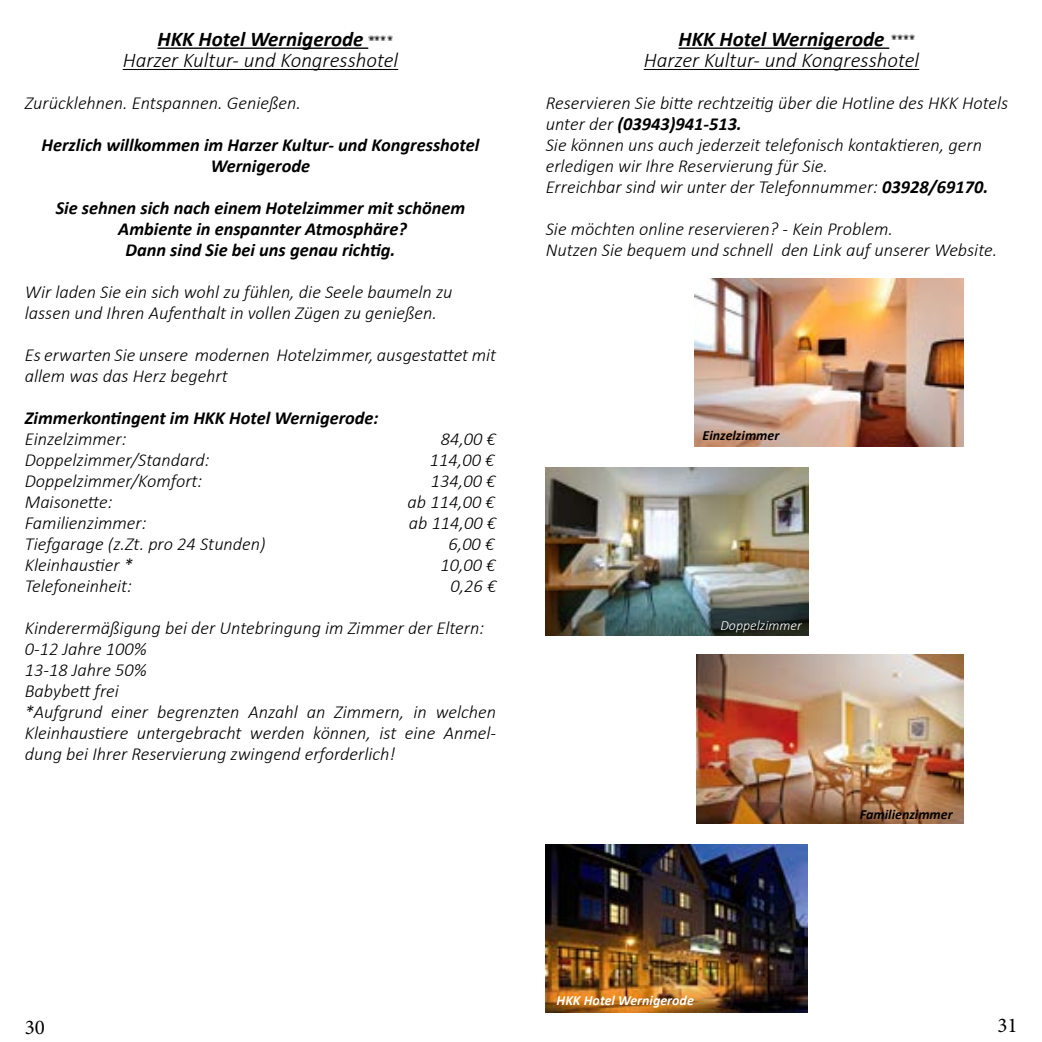
<style>
.page{position:relative;width:1042px;height:1042px;background:#fff}
.page>*{position:absolute;margin:0;border:0;box-sizing:border-box;transform-origin:0 0}
.t1{font:italic 300 21px "Calibri";color:#000}
.t2{font:italic 700 21px "Calibri";color:#000}
.t3{font:21px "Minion Pro";color:#000}
.t4{font:italic 300 18.38px/21px "Calibri";color:#000}
.t5{font:italic 700 18.38px/21px "Calibri";color:#000;text-align:center}
.t6{font:italic 700 14px "Calibri";color:#000}
.t7{font:italic 700 14px "Calibri";color:#fff}
.t8{font:italic 300 14px "Calibri";color:#fff}
.s1{font-weight:700}
</style>
<div class="page">
<img style="left:546px;top:467px;width:262px;height:168px">
<hr style="left:157px;top:47px;width:211px;height:2px;background:#000">
<hr style="left:123px;top:69px;width:275px;height:1px;background:#000">
<svg style="left:369px;top:35px;width:23px;height:6px"></svg>
<svg style="left:891px;top:34px;width:23px;height:6px"></svg>
<img style="left:694px;top:278px;width:269px;height:168px">
<img style="left:696px;top:655px;width:267px;height:168px">
<hr style="left:678px;top:47px;width:211px;height:2px;background:#000">
<hr style="left:644px;top:69px;width:275px;height:1px;background:#000">
<img style="left:546px;top:844px;width:261px;height:168px">
<p class="t2" style="left:157px;top:24px;width:208px">HKK Hotel Wernigerode</p>
<p class="t1" style="left:123px;top:47px;width:277px">Harzer Kultur- und Kongresshotel</p>
<p class="t4" style="left:25px;top:92px;width:278px">Zurücklehnen. Entspannen. Genießen.</p>
<p class="t5" style="left:42px;top:134px;width:439px">Herzlich willkommen im Harzer Kultur- und Kongresshotel<br>Wernigerode</p>
<p class="t5" style="left:56px;top:197px;width:411px">Sie sehnen sich nach einem Hotelzimmer mit schönem<br>Ambiente in enspannter Atmosphäre?<br>Dann sind Sie bei uns genau richtig.</p>
<p class="t4" style="left:25px;top:281px;width:429px">Wir laden Sie ein sich wohl zu fühlen, die Seele baumeln zu lassen und Ihren Aufenthalt in vollen Zügen zu genießen.</p>
<p class="t4" style="left:25px;top:344px;width:473px">Es erwarten Sie unsere modernen Hotelzimmer, ausgestattet mit allem was das Herz begehrt</p>
<p class="t5" style="left:25px;top:407px;width:355px">Zimmerkontingent im HKK Hotel Wernigerode:</p>
<p class="t4" style="left:25px;top:428px;width:103px">Einzelzimmer:</p>
<p class="t4" style="left:441px;top:428px;width:57px">84,00 €</p>
<p class="t4" style="left:25px;top:449px;width:186px">Doppelzimmer/Standard:</p>
<p class="t4" style="left:430px;top:449px;width:66px">114,00 €</p>
<p class="t4" style="left:25px;top:470px;width:179px">Doppelzimmer/Komfort:</p>
<p class="t4" style="left:431px;top:470px;width:66px">134,00 €</p>
<p class="t4" style="left:25px;top:491px;width:89px">Maisonette:</p>
<p class="t4" style="left:407px;top:491px;width:89px">ab 114,00 €</p>
<p class="t4" style="left:25px;top:512px;width:123px">Familienzimmer:</p>
<p class="t4" style="left:409px;top:512px;width:89px">ab 114,00 €</p>
<p class="t4" style="left:25px;top:533px;width:242px">Tiefgarage (z.Zt. pro 24 Stunden)</p>
<p class="t4" style="left:448px;top:533px;width:47px">6,00 €</p>
<p class="t4" style="left:25px;top:554px;width:110px">Kleinhaustier *</p>
<p class="t4" style="left:440px;top:554px;width:57px">10,00 €</p>
<p class="t4" style="left:25px;top:575px;width:109px">Telefoneinheit:</p>
<p class="t4" style="left:450px;top:575px;width:47px">0,26 €</p>
<p class="t4" style="left:25px;top:617px;width:473px">Kinderermäßigung bei der Untebringung im Zimmer der Eltern:<br>0-12 Jahre 100%<br>13-18 Jahre 50%<br>Babybett frei<br>*Aufgrund einer begrenzten Anzahl an Zimmern, in welchen Kleinhaustiere untergebracht werden können, ist eine Anmel&shy;dung bei Ihrer Reservierung zwingend erforderlich!</p>
<p class="t2" style="left:678px;top:24px;width:208px">HKK Hotel Wernigerode</p>
<p class="t1" style="left:644px;top:47px;width:277px">Harzer Kultur- und Kongresshotel</p>
<p class="t4" style="left:546px;top:92px;width:464px">Reservieren Sie bitte rechtzeitig über die Hotline des HKK Hotels unter der <span class="s1">(03943)941-513.<br></span>Sie können uns auch jederzeit telefonisch kontaktieren, gern erledigen wir Ihre Reservierung für Sie.<br>Erreichbar sind wir unter der Telefonnummer: <span class="s1">03928/69170.</span></p>
<p class="t4" style="left:546px;top:218px;width:453px">Sie möchten online reservieren? - Kein Problem.<br>Nutzen Sie bequem und schnell den Link auf unserer Website.</p>
<p class="t6" style="left:702px;top:425px;width:78px">Einzelzimmer</p>
<p class="t8" style="left:720px;top:617px;width:83px">Doppelzimmer</p>
<p class="t6" style="left:860px;top:804px;width:94px">Familienzimmer</p>
<p class="t7" style="left:556px;top:991px;width:139px">HKK Hotel Wernigerode</p>
<p class="t3" style="left:25px;top:1013px;width:22px">30</p>
<p class="t3" style="left:997px;top:1011px;width:22px">31</p>
</div>
